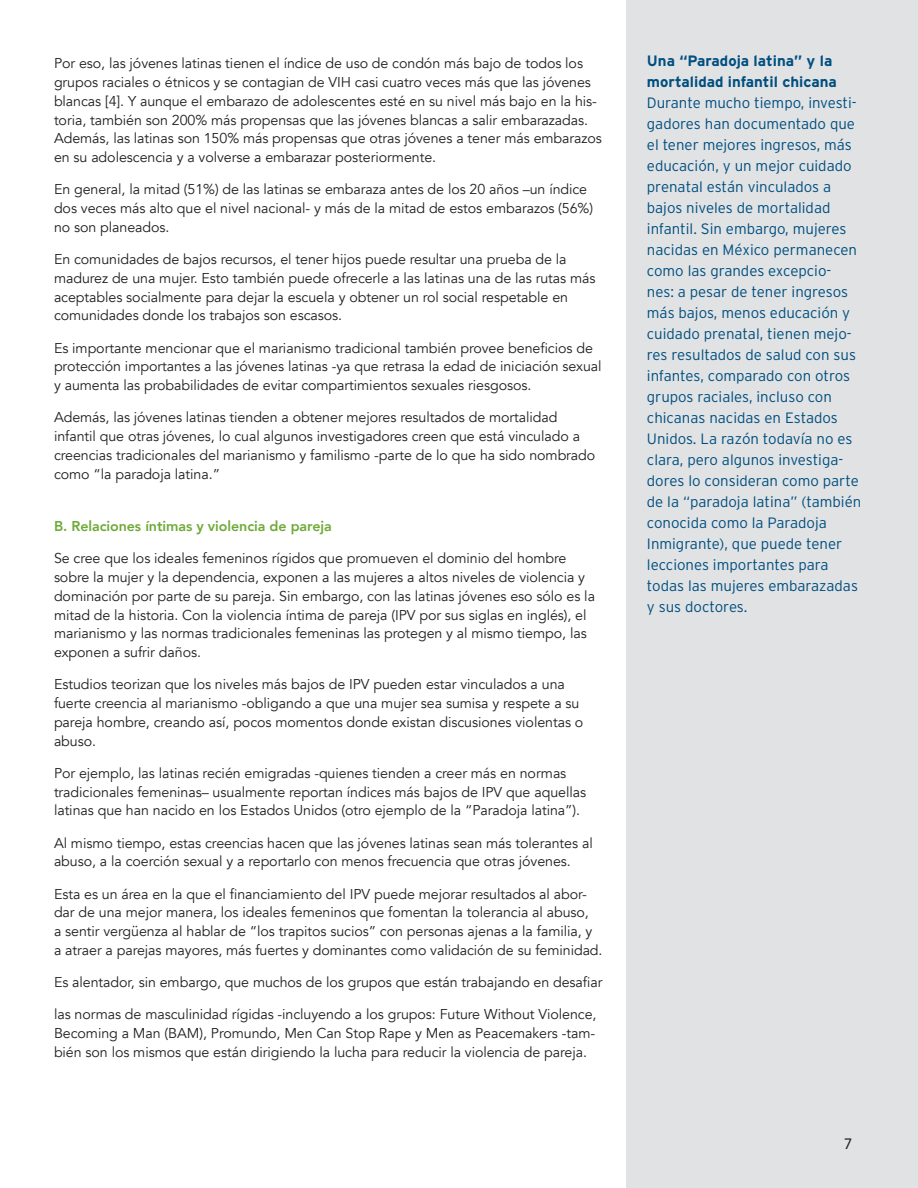
<style>
.page{position:relative;width:918px;height:1188px;background:#fff}
.page>*{position:absolute;margin:0;border:0;box-sizing:border-box;transform-origin:0 0}
.sidebar{font:300 15px/21px "Interstate";color:#004f7f}
.t1{font:15px "Avenir";color:#231f20}
.t2{font:14.25px/18.8px "Avenir";letter-spacing:-.005em;color:#231f20}
.t3{font:800 14.25px "Avenir";letter-spacing:-.005em;color:#6faa38}
.s1{font-weight:700}
</style>
<div class="page">
<div style="left:626px;top:0;width:292px;height:1188px;background:#e1e2e4"></div>
<p class="t2" style="left:54px;top:54px;width:549px">Por eso, las jóvenes latinas tienen el índice de uso de condón más bajo de todos los grupos raciales o étnicos y se contagian de VIH casi cuatro veces más que las jóvenes blancas [4]. Y aunque el embarazo de adolescentes esté en su nivel más bajo en la his&shy;toria, también son 200% más propensas que las jóvenes blancas a salir embarazadas.<br>Además, las latinas son 150% más propensas que otras jóvenes a tener más embarazos en su adolescencia y a volverse a embarazar posteriormente.</p>
<p class="t2" style="left:54px;top:180px;width:541px">En general, la mitad (51%) de las latinas se embaraza antes de los 20 años –un índice dos veces más alto que el nivel nacional- y más de la mitad de estos embarazos (56%) no son planeados.</p>
<p class="t2" style="left:54px;top:250px;width:543px">En comunidades de bajos recursos, el tener hijos puede resultar una prueba de la madurez de una mujer. Esto también puede ofrecerle a las latinas una de las rutas más aceptables socialmente para dejar la escuela y obtener un rol social respetable en comunidades donde los trabajos son escasos.</p>
<p class="t2" style="left:54px;top:338px;width:549px">Es importante mencionar que el marianismo tradicional también provee beneficios de protección importantes a las jóvenes latinas -ya que retrasa la edad de iniciación sexual y aumenta las probabilidades de evitar compartimientos sexuales riesgosos.</p>
<p class="t2" style="left:54px;top:408px;width:543px">Además, las jóvenes latinas tienden a obtener mejores resultados de mortalidad infantil que otras jóvenes, lo cual algunos investigadores creen que está vinculado a creencias tradicionales del marianismo y familismo -parte de lo que ha sido nombrado como “la paradoja latina.”</p>
<p class="t3" style="left:54px;top:515px;width:279px">B. Relaciones íntimas y violencia de pareja</p>
<p class="t2" style="left:54px;top:549px;width:543px">Se cree que los ideales femeninos rígidos que promueven el dominio del hombre sobre la mujer y la dependencia, exponen a las mujeres a altos niveles de violencia y dominación por parte de su pareja. Sin embargo, con las latinas jóvenes eso sólo es la mitad de la historia. Con la violencia íntima de pareja (IPV por sus siglas en inglés), el marianismo y las normas tradicionales femeninas las protegen y al mismo tiempo, las exponen a sufrir daños.</p>
<p class="t2" style="left:54px;top:675px;width:531px">Estudios teorizan que los niveles más bajos de IPV pueden estar vinculados a una fuerte creencia al marianismo -obligando a que una mujer sea sumisa y respete a su pareja hombre, creando así, pocos momentos donde existan discusiones violentas o abuso.</p>
<p class="t2" style="left:54px;top:764px;width:534px">Por ejemplo, las latinas recién emigradas -quienes tienden a creer más en normas tradicionales femeninas– usualmente reportan índices más bajos de IPV que aquellas latinas que han nacido en los Estados Unidos (otro ejemplo de la “Paradoja latina”).</p>
<p class="t2" style="left:54px;top:833px;width:540px">Al mismo tiempo, estas creencias hacen que las jóvenes latinas sean más tolerantes al abuso, a la coerción sexual y a reportarlo con menos frecuencia que otras jóvenes.</p>
<p class="t2" style="left:54px;top:884px;width:550px">Esta es un área en la que el financiamiento del IPV puede mejorar resultados al abor&shy;dar de una mejor manera, los ideales femeninos que fomentan la tolerancia al abuso,<br>a sentir vergüenza al hablar de “los trapitos sucios” con personas ajenas a la familia, y a atraer a parejas mayores, más fuertes y dominantes como validación de su feminidad.</p>
<p class="t2" style="left:54px;top:973px;width:550px">Es alentador, sin embargo, que muchos de los grupos que están trabajando en desafiar</p>
<p class="t2" style="left:54px;top:1005px;width:544px;text-align:justify">las normas de masculinidad rígidas -incluyendo a los grupos: Future Without Violence, Becoming a Man (BAM), Promundo, Men Can Stop Rape y Men as Peacemakers -tam&shy;bién son los mismos que están dirigiendo la lucha para reducir la violencia de pareja.</p>
<p class="sidebar" style="left:647px;top:50px;width:216px"><span class="s1">Una “Paradoja latina” y la mortalidad infantil chicana<br></span>Durante mucho tiempo, investi&shy;gadores han documentado que el tener mejores ingresos, más educación, y un mejor cuidado prenatal están vinculados a bajos niveles de mortalidad infantil. Sin embargo, mujeres nacidas en México permanecen como las grandes excepcio&shy;nes: a pesar de tener ingresos más bajos, menos educación y cuidado prenatal, tienen mejo&shy;res resultados de salud con sus infantes, comparado con otros grupos raciales, incluso con chicanas nacidas en Estados<br>Unidos. La razón todavía no es clara, pero algunos investiga&shy;dores lo consideran como parte de la “paradoja latina” (también conocida como la Paradoja<br>Inmigrante), que puede tener lecciones importantes para todas las mujeres embarazadas y sus doctores.</p>
<p class="t1" style="left:844px;top:1132px;width:10px">7</p>
</div>
